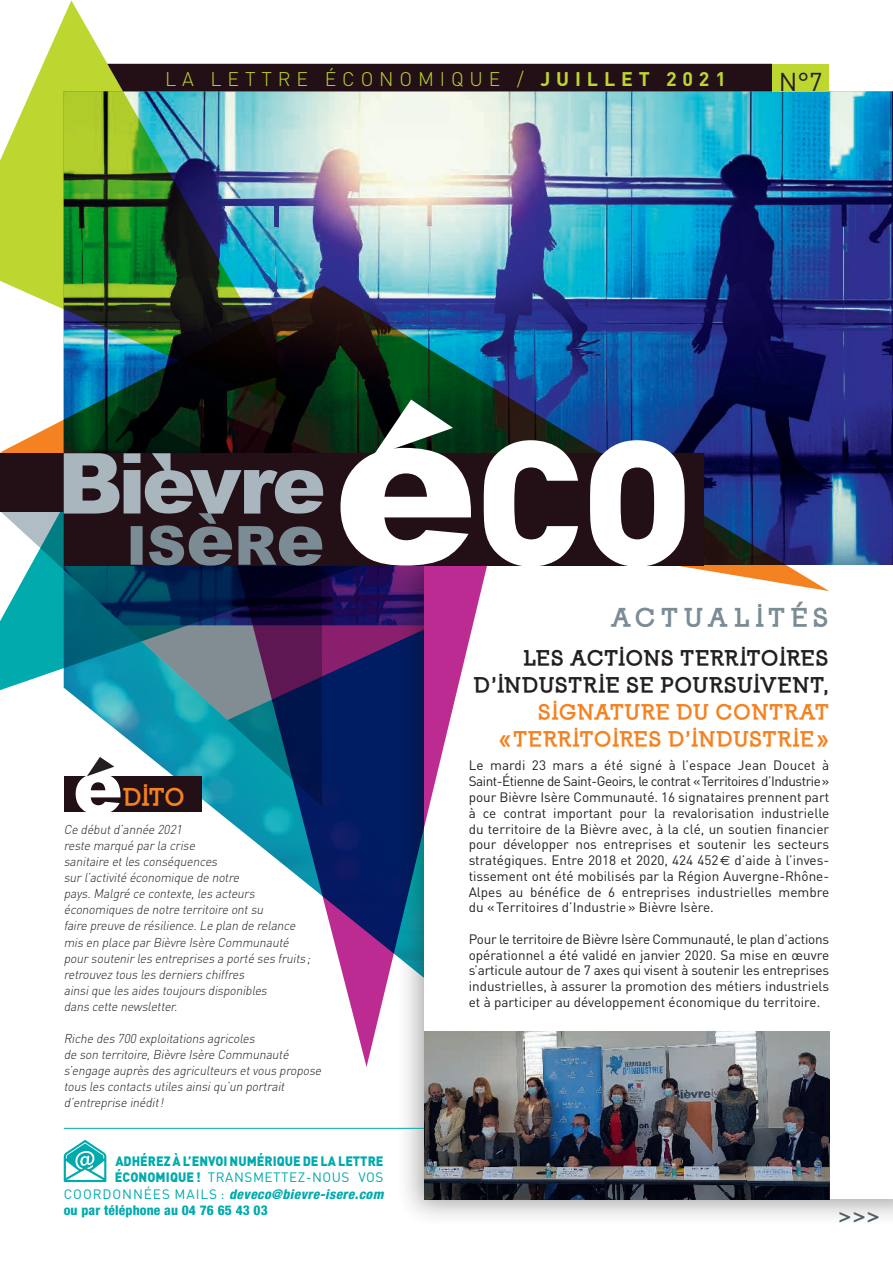
<style>
.page{position:relative;width:893px;height:1263px;background:#fff}
.page>*{position:absolute;margin:0;border:0;box-sizing:border-box;transform-origin:0 0}
.t1{font:900 174.6px "DIN";color:#fff}
.t2{font:900 25.5px "Nilland";letter-spacing:.23em;color:#7b8c95}
.t3{font:25.5px "DIN";color:#231f20}
.t4{font:900 24px "Nilland";color:#f58220}
.t5{font:900 21px/27px "Nilland";letter-spacing:.04em;color:#231f20;text-align:right}
.t6{font:900 21px/27px "Nilland";letter-spacing:.04em;color:#f58220;text-align:right}
.t7{font:300 19.5px "DIN";letter-spacing:.3em;color:#bed630}
.t8{font:900 18px "Nilland";color:#525e65}
.t9{font:13.5px/15.8px "DIN";color:#231f20;text-align:justify}
.t10{font:800 condensed 13.5px/16.2px "Helvetica Neue LT Std";letter-spacing:.01em;color:#00aaad}
.t11{font:900 13.5px/16.5px "DIN";color:#00aaad;scale:.93 1}
.t12{font:italic 300 12.75px/16px "DIN";color:#231f20;scale:.95 1}
.s1{font-weight:700}
.s2{font-weight:400}
.s3{font-family:"DIN";font-weight:400;font-stretch:normal}
.s4{font-style:italic}
.s5{font-family:"Euro Sans"}
</style>
<div class="page">
<img style="left:309px;top:91px;width:584px;height:455px">
<img style="left:0;top:0;width:309px;height:286px">
<svg style="left:0;top:591px;width:196px;height:186px"></svg>
<div style="left:107px;top:64px;width:665px;height:27px;background:#231017"></div>
<div style="left:772px;top:64px;width:57px;height:27px;background:#bed630"></div>
<div style="left:396px;top:546px;width:497px;height:681px;background:#231f20;opacity:.4"></div>
<div style="left:424px;top:566px;width:469px;height:633px;background:#fff"></div>
<svg style="left:0;top:286px;width:829px;height:305px;background:#395572"></svg>
<svg style="left:64px;top:1140px;width:42px;height:42px"></svg>
<svg style="left:196px;top:404px;width:301px;height:663px"></svg>
<div style="left:64px;top:503px;width:639px;height:63px;background:#231017"></div>
<div style="left:0;top:453px;width:703px;height:59px;background:#231017"></div>
<svg style="left:64px;top:453px;width:259px;height:113px"></svg>
<svg style="left:340px;top:400px;width:131px;height:166px"></svg>
<hr style="left:64px;top:1128px;width:360px;height:1px;background:#00aaad">
<div style="left:64px;top:777px;width:138px;height:35px;background:#231017"></div>
<svg style="left:76px;top:757px;width:44px;height:55px"></svg>
<img style="left:424px;top:1031px;width:405px;height:168px">
<h3 class="t7" style="left:165px;top:67px;width:562px">LA LETTRE ÉCONOMIQUE / <span class="s1">JUILLET 2021</span></h3>
<h2 class="t3" style="left:779px;top:66px;width:45px">N°7</h2>
<h3 class="t4" style="left:124px;top:781px;width:64px">DITO</h3>
<p class="t12" style="left:64px;top:821px;width:264px">Ce débutd’année 2021<br>reste marqué parla crise<br>sanitaire etles conséquences<br>surl’activité économique de notre pays.Malgré ce contexte,les acteurs économiques de notre territoire ontsu<br>faire preuve de résilience.Le plan de relance mis en place parBièvre Isère Communauté poursoutenirles entreprises a porté ses fruits; retrouvez tous les derniers chiffres<br>ainsique les aides toujours disponibles<br>dans cette newsletter.</p>
<p class="t12" style="left:64px;top:1030px;width:275px">Riche des 700 exploitations agricoles<br>de son territoire,Bièvre Isère Communauté s’engage auprès des agriculteurs etvous propose tous les contacts utiles ainsiqu’un portrait d’entreprise inédit!</p>
<p class="t11" style="left:115px;top:1152px;width:290px">ADHÉREZ À L’ENVOI NUMÉRIQUE DE LA LETTRE<br>ÉCONOMIQUE! <span class="s2">TRANSMETTEZ-NOUS VOS</span></p>
<p class="t10" style="left:64px;top:1186px;width:321px"><span class="s3">COORDONNÉES MAILS :</span> <span class="s4">deveco@bievre-isere.com </span>ou par téléphone au 04 76 65 43 03</p>
<h1 class="t1" style="left:475px;top:385px;width:220px">CO</h1>
<h2 class="t2" style="left:612px;top:601px;width:219px">ACTUALITÉS</h2>
<h3 class="t5" style="left:475px;top:644px;width:356px">LES ACTIONS TERRITOIRES<br>D’INDUSTRIE SE POURSUIVENT,</h3>
<h3 class="t6" style="left:500px;top:698px;width:331px">SIGNATURE DU CONTRAT<br>« TERRITOIRES D’INDUSTRIE»</h3>
<p class="t9" style="left:469px;top:757px;width:362px">Le mardi 23 mars a été signé à l’espace Jean Doucet à Saint-Étienne de Saint-Geoirs, le contrat «Territoires d’Industrie» pour Bièvre Isère Communauté. 16 signataires prennent part à ce contrat important pour la revalorisation industrielle du territoire de la Bièvre avec, à la clé, un soutien financier pour développer nos entreprises et soutenir les secteurs stratégiques. Entre 2018 et 2020, 424 452<span class="s5">€</span> d’aide à l’inves&shy;tissement ont été mobilisés par la Région Auvergne-Rhône-Alpes au bénéfice de 6 entreprises industrielles membre du «Territoires d’Industrie» Bièvre Isère.</p>
<p class="t9" style="left:469px;top:931px;width:362px">Pour le territoire de Bièvre Isère Communauté, le plan d’actions opérationnel a été validé en janvier 2020. Sa mise en œuvre s’articule autour de 7 axes qui visent à soutenir les entreprises industrielles, à assurer la promotion des métiers industriels et à participer au développement économique du territoire.</p>
<h3 class="t8" style="left:839px;top:1205px;width:43px">&gt;&gt;&gt;</h3>
</div>
